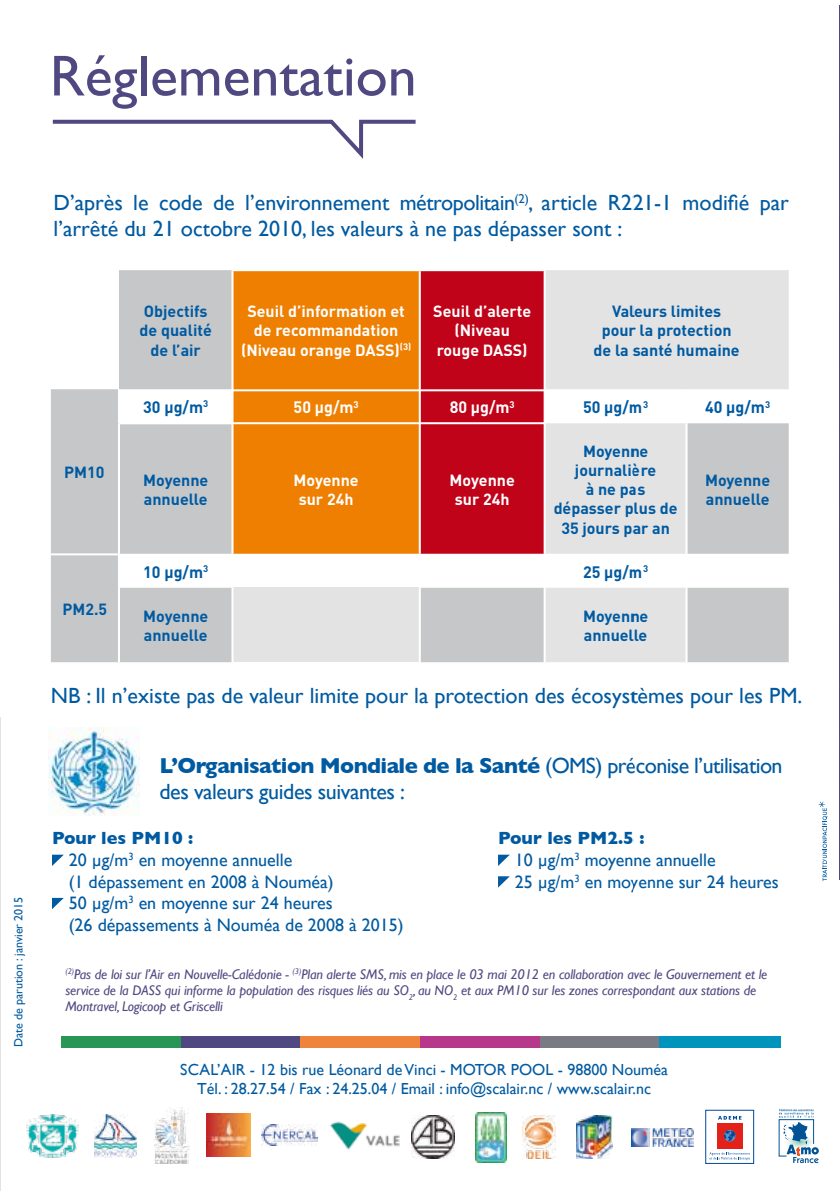
<style>
.page{position:relative;width:840px;height:1191px;background:#fff}
.page>*{position:absolute;margin:0;border:0;box-sizing:border-box;transform-origin:0 0}
.t1{font:58px "Gill Sans";color:#504981}
.t2{font:22px/26.4px "Gill Sans";color:#005aa1}
.t3{font:22px/26px "Gill Sans";letter-spacing:-.02em;color:#005aa1}
.t4{font:18px/21.6px "Gill Sans";color:#005aa1}
.t5{font:700 16.4px "DIN";color:#005aa1}
.t6{font:700 16.4px "DIN";color:#fff}
.t7{font:700 16px/19.2px "DIN";color:#005aa1}
.t8{font:16px/19.2px "Gill Sans";color:#005aa1;text-align:center}
.t9{font:700 16px/19.2px "DIN";color:#fff;text-align:center}
.t10{font:italic 14px/16px "Gill Sans";letter-spacing:-.01em;color:#504981}
.t11{font:12px "Gill Sans";color:#005aa1}
.s1{font-weight:700}
</style>
<div class="page">
<svg style="left:51px;top:270px;width:492px;height:392px;fill:#c6c7c8"></svg>
<div style="left:233px;top:271px;width:185px;height:283px;background:#ee7f00"></div>
<div style="left:420px;top:271px;width:123px;height:283px;background:#c00318"></div>
<svg style="left:545px;top:270px;width:243px;height:392px;fill:#e3e3e4"></svg>
<div style="left:232px;top:588px;width:187px;height:74px;background:#e3e3e4"></div>
<hr style="left:685px;top:389px;width:2px;height:34px;background:#fff">
<hr style="left:685px;top:423px;width:2px;height:131px;background:#fff">
<hr style="left:685px;top:554px;width:2px;height:34px;background:#fff">
<hr style="left:231px;top:588px;width:2px;height:74px;background:#fff">
<hr style="left:418px;top:588px;width:2px;height:74px;background:#fff">
<hr style="left:685px;top:588px;width:2px;height:74px;background:#fff">
<hr style="left:231px;top:554px;width:2px;height:34px;background:#fff">
<hr style="left:418px;top:554px;width:2px;height:34px;background:#fff">
<hr style="left:118px;top:389px;width:2px;height:34px;background:#fff">
<hr style="left:118px;top:554px;width:2px;height:34px;background:#fff">
<hr style="left:118px;top:588px;width:2px;height:74px;background:#fff">
<hr style="left:231px;top:271px;width:2px;height:118px;background:#fff">
<hr style="left:231px;top:424px;width:2px;height:130px;background:#fff">
<hr style="left:231px;top:269px;width:188px;height:2px;background:#fff">
<hr style="left:418px;top:271px;width:2px;height:118px;background:#fff">
<hr style="left:419px;top:269px;width:126px;height:2px;background:#fff">
<hr style="left:231px;top:389px;width:2px;height:33px;background:#fff">
<hr style="left:418px;top:389px;width:2px;height:34px;background:#fff">
<hr style="left:120px;top:422px;width:113px;height:2px;background:#fff">
<hr style="left:418px;top:423px;width:2px;height:131px;background:#fff">
<hr style="left:118px;top:423px;width:2px;height:131px;background:#fff">
<hr style="left:47px;top:553px;width:73px;height:2px;background:#fff">
<img style="left:48px;top:728px;width:91px;height:87px">
<svg style="left:52px;top:854px;width:12px;height:12px"></svg>
<svg style="left:52px;top:898px;width:12px;height:11px"></svg>
<svg style="left:498px;top:854px;width:11px;height:12px"></svg>
<svg style="left:498px;top:876px;width:11px;height:11px"></svg>
<hr style="left:839px;top:6px;width:1px;height:874px;background:#504981">
<svg style="left:52px;top:119px;width:364px;height:40px"></svg>
<hr style="left:231px;top:389px;width:313px;height:2px;background:#fff">
<hr style="left:231px;top:422px;width:313px;height:2px;background:#fff">
<svg style="left:818px;top:801px;width:9px;height:80px"></svg>
<hr style="left:0;top:717px;width:1px;height:474px;background:#e3e3e4">
<div style="left:61px;top:1036px;width:122px;height:11px;background:#289655"></div>
<div style="left:181px;top:1036px;width:121px;height:11px;background:#504981"></div>
<div style="left:300px;top:1036px;width:122px;height:11px;background:#ef833b"></div>
<div style="left:420px;top:1036px;width:121px;height:11px;background:#b7388a"></div>
<div style="left:539px;top:1036px;width:122px;height:11px;background:#797a83"></div>
<div style="left:659px;top:1036px;width:121px;height:11px;background:#0094bd"></div>
<img style="left:411px;top:1115px;width:43px;height:43px">
<div style="left:716px;top:1123px;width:26px;height:25px;background:#e32118"></div>
<svg style="left:723px;top:1130px;width:12px;height:11px"></svg>
<svg style="left:718px;top:1116px;width:23px;height:3px"></svg>
<svg style="left:709px;top:1152px;width:40px;height:8px"></svg>
<svg style="left:778px;top:1109px;width:40px;height:54px"></svg>
<img style="left:475px;top:1112px;width:31px;height:50px">
<img style="left:631px;top:1128px;width:62px;height:18px">
<img style="left:522px;top:1115px;width:33px;height:43px">
<img style="left:576px;top:1115px;width:36px;height:43px">
<img style="left:261px;top:1124px;width:56px;height:21px">
<img style="left:154px;top:1107px;width:36px;height:56px">
<img style="left:26px;top:1114px;width:53px;height:43px">
<img style="left:94px;top:1114px;width:42px;height:43px">
<img style="left:207px;top:1113px;width:43px;height:44px">
<img style="left:330px;top:1121px;width:70px;height:29px">
<h1 class="t1" style="left:50px;top:42px;width:368px">Réglementation</h1>
<p class="t11" style="left:11px;top:1047px;width:152px;rotate:-90deg">Date de parution : janvier 2015</p>
<h2 class="t2" style="left:54px;top:189px;width:736px">D’après le code de l’environnement métropolitain<sup>(2)</sup>, article R221-1 modifié par l’arrêté du 21 octobre 2010, les valeurs à ne pas dépasser sont :</h2>
<p class="t7" style="left:139px;top:301px;width:74px;text-align:center">Objectifs de qualité de l’air</p>
<p class="t9" style="left:241px;top:301px;width:172px">Seuil d’information et de recommandation (Niveau orange DASS)<sup>(3)</sup></p>
<p class="t9" style="left:433px;top:301px;width:99px">Seuil d’alerte (Niveau rouge DASS)</p>
<p class="t7" style="left:593px;top:301px;width:147px;text-align:center">Valeurs limites pour la protection de la santé humaine</p>
<p class="t7" style="left:64px;top:462px;width:42px">PM10</p>
<p class="t7" style="left:63px;top:598px;width:46px">PM2.5</p>
<p class="t5" style="left:143px;top:396px;width:66px">30 µg/m<sup>3</sup></p>
<p class="t6" style="left:293px;top:396px;width:66px">50 µg/m<sup>3</sup></p>
<p class="t6" style="left:449px;top:396px;width:66px">80 µg/m<sup>3</sup></p>
<p class="t5" style="left:582px;top:396px;width:66px">50 µg/m<sup>3</sup></p>
<p class="t5" style="left:704px;top:396px;width:66px">40 µg/m<sup>3</sup></p>
<p class="t7" style="left:143px;top:469px;width:67px">Moyenne annuelle</p>
<p class="t9" style="left:293px;top:469px;width:67px">Moyenne sur 24h</p>
<p class="t9" style="left:449px;top:469px;width:67px">Moyenne sur 24h</p>
<p class="t7" style="left:553px;top:441px;width:125px;text-align:center">Moyenne journalière<br>à ne pas dépasser plus de<br>35 jours par an</p>
<p class="t5" style="left:143px;top:561px;width:66px">10 µg/m<sup>3</sup></p>
<p class="t5" style="left:582px;top:561px;width:66px">25 µg/m<sup>3</sup></p>
<p class="t7" style="left:143px;top:606px;width:67px">Moyenne annuelle</p>
<p class="t7" style="left:582px;top:606px;width:67px">Moyenne annuelle</p>
<p class="t7" style="left:704px;top:469px;width:67px">Moyenne annuelle</p>
<h2 class="t2" style="left:51px;top:682px;width:752px">NB : Il n’existe pas de valeur limite pour la protection des écosystèmes pour les PM.</h2>
<h2 class="t3" style="left:159px;top:752px;width:624px"><span class="s1">L’Organisation Mondiale de la Santé</span> (OMS) préconise l’utilisation des valeurs guides suivantes :</h2>
<p class="t4" style="left:69px;top:827px;width:336px;text-indent:-17px"><span class="s1">Pour les PM10 :<br></span>20 µg/m<sup>3</sup> en moyenne annuelle<br>(1 dépassement en 2008 à Nouméa)<br>50 µg/m<sup>3</sup> en moyenne sur 24 heures<br>(26 dépassements à Nouméa de 2008 à 2015)</p>
<p class="t4" style="left:514px;top:827px;width:265px;text-indent:-17px"><span class="s1">Pour les PM2.5 :<br></span>10 µg/m<sup>3</sup> moyenne annuelle<br>25 µg/m<sup>3</sup> en moyenne sur 24 heures</p>
<p class="t10" style="left:65px;top:966px;width:703px"><sup>(2)</sup>Pas de loi sur l’Air en Nouvelle-Calédonie - <sup>(3)</sup>Plan alerte SMS, mis en place le 03 mai 2012 en collaboration avec le Gouvernement et le service de la DASS qui informe la population des risques liés au SO<sub>2</sub>, au NO<sub>2</sub> et aux PM10 sur les zones correspondant aux stations de<br>Montravel, Logicoop et Griscelli</p>
<p class="t8" style="left:180px;top:1059px;width:489px">SCAL’AIR - 12 bis rue Léonard de Vinci - MOTOR POOL - 98800 Nouméa<br>Tél. : 28.27.54 / Fax : 24.25.04 / Email : info@scalair.nc / www.scalair.nc</p>
</div>
